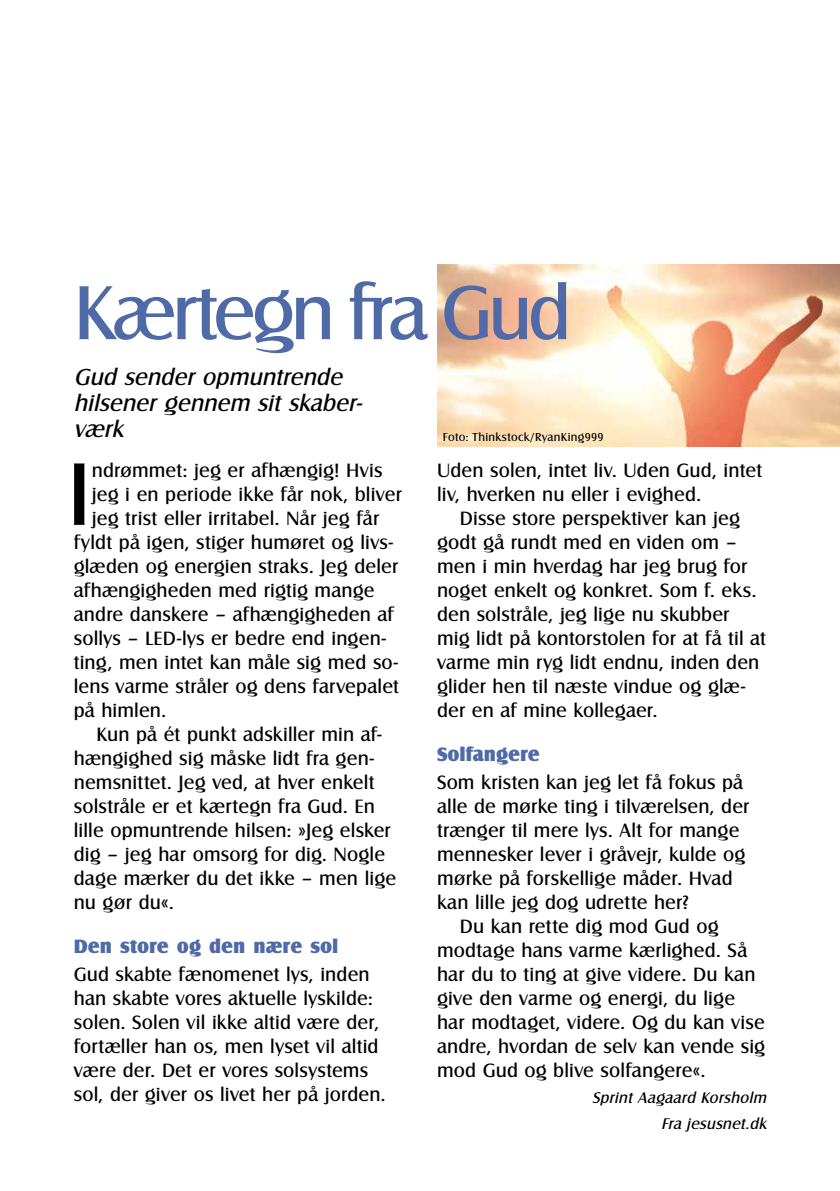
<style>
.page{position:relative;width:840px;height:1191px;background:#fff}
.page>*{position:absolute;margin:0;border:0;box-sizing:border-box;transform-origin:0 0}
.t1{font:92px "Castle T";color:#000}
.t2{font:79.2px "Castle T";letter-spacing:-.055em;color:#506aa8}
.t3{font:italic 24px/26px "Castle T";color:#000}
.t4{font:20px/24px "Castle T";letter-spacing:.005em;color:#000}
.t5{font:20px "Castle T Ultr";color:#506aa8}
.t6{font:italic 16px/25.6px "Castle T";color:#000;text-align:right}
.t7{font:12px "Castle T";letter-spacing:.02em;color:#000}
</style>
<div class="page">
<img style="left:437px;top:264px;width:402px;height:182px">
<h2 class="t2" style="left:74px;top:269px;width:499px">Kærtegn fra Gud</h2>
<p class="t3" style="left:74px;top:364px;width:294px">Gud sender opmuntrende hilsener gennem sit skaber&shy;værk</p>
<h1 class="t1" style="left:67px;top:443px;width:27px">I</h1>
<p class="t4" style="left:92px;top:458px;width:292px">ndrømmet: jeg er afhængig! Hvis</p>
<p class="t4" style="left:92px;top:482px;width:311px">jeg i en periode ikke får nok, bliver</p>
<p class="t4" style="left:92px;top:506px;width:289px">jeg trist eller irritabel. Når jeg får</p>
<p class="t4" style="left:74px;top:530px;width:321px">fyldt på igen, stiger humøret og livs-</p>
<p class="t4" style="left:74px;top:554px;width:326px">glæden og energien straks. Jeg deler</p>
<p class="t4" style="left:74px;top:578px;width:302px">afhængigheden med rigtig mange</p>
<p class="t4" style="left:74px;top:602px;width:321px">andre danskere – afhængigheden af</p>
<p class="t4" style="left:74px;top:626px;width:314px">sollys – LED-lys er bedre end ingen-</p>
<p class="t4" style="left:74px;top:650px;width:326px">ting, men intet kan måle sig med so-</p>
<p class="t4" style="left:74px;top:674px;width:327px">lens varme stråler og dens farvepalet</p>
<p class="t4" style="left:74px;top:698px;width:94px">på himlen.</p>
<p class="t4" style="left:96px;top:722px;width:286px">Kun på ét punkt adskiller min af-</p>
<p class="t4" style="left:74px;top:746px;width:302px">hængighed sig måske lidt fra gen-</p>
<p class="t4" style="left:74px;top:770px;width:302px">nemsnittet. Jeg ved, at hver enkelt</p>
<p class="t4" style="left:74px;top:794px;width:302px">solstråle er et kærtegn fra Gud. En</p>
<p class="t4" style="left:74px;top:818px;width:318px">lille opmuntrende hilsen: »Jeg elsker</p>
<p class="t4" style="left:74px;top:842px;width:313px">dig – jeg har omsorg for dig. Nogle</p>
<p class="t4" style="left:74px;top:866px;width:324px">dage mærker du det ikke – men lige</p>
<p class="t4" style="left:74px;top:890px;width:102px">nu gør du«.</p>
<p class="t5" style="left:74px;top:934px;width:266px">Den store og den nære sol</p>
<p class="t4" style="left:74px;top:962px;width:313px">Gud skabte fænomenet lys, inden han skabte vores aktuelle lyskilde: solen. Solen vil ikke altid være der, fortæller han os, men lyset vil altid være der. Det er vores solsystems sol, der giver os livet her på jorden.</p>
<p class="t7" style="left:442px;top:430px;width:162px">Foto: Thinkstock/RyanKing999</p>
<p class="t4" style="left:437px;top:458px;width:326px">Uden solen, intet liv. Uden Gud, intet liv, hverken nu eller i evighed.</p>
<p class="t4" style="left:437px;top:506px;width:330px;text-indent:23px">Disse store perspektiver kan jeg godt gå rundt med en viden om – men i min hverdag har jeg brug for noget enkelt og konkret. Som f. eks. den solstråle, jeg lige nu skubber mig lidt på kontorstolen for at få til at varme min ryg lidt endnu, inden den glider hen til næste vindue og glæ&shy;der en af mine kollegaer.</p>
<p class="t5" style="left:437px;top:742px;width:104px">Solfangere</p>
<p class="t4" style="left:437px;top:770px;width:307px">Som kristen kan jeg let få fokus på</p>
<p class="t4" style="left:437px;top:794px;width:314px">alle de mørke ting i tilværelsen, der</p>
<p class="t4" style="left:437px;top:818px;width:304px">trænger til mere lys. Alt for mange</p>
<p class="t4" style="left:437px;top:842px;width:310px">mennesker lever i gråvejr, kulde og</p>
<p class="t4" style="left:437px;top:866px;width:297px">mørke på forskellige måder. Hvad</p>
<p class="t4" style="left:437px;top:890px;width:253px">kan lille jeg dog udrette her?</p>
<p class="t4" style="left:459px;top:914px;width:260px">Du kan rette dig mod Gud og</p>
<p class="t4" style="left:437px;top:938px;width:311px">modtage hans varme kærlighed. Så</p>
<p class="t4" style="left:437px;top:962px;width:320px">har du to ting at give videre. Du kan</p>
<p class="t4" style="left:437px;top:986px;width:299px">give den varme og energi, du lige</p>
<p class="t4" style="left:437px;top:1010px;width:329px">har modtaget, videre. Og du kan vise</p>
<p class="t4" style="left:437px;top:1034px;width:329px">andre, hvordan de selv kan vende sig</p>
<p class="t4" style="left:437px;top:1058px;width:270px">mod Gud og blive solfangere«.</p>
<p class="t6" style="left:591px;top:1084px;width:179px">Sprint Aagaard Korsholm<br>Fra jesusnet.dk</p>
</div>
